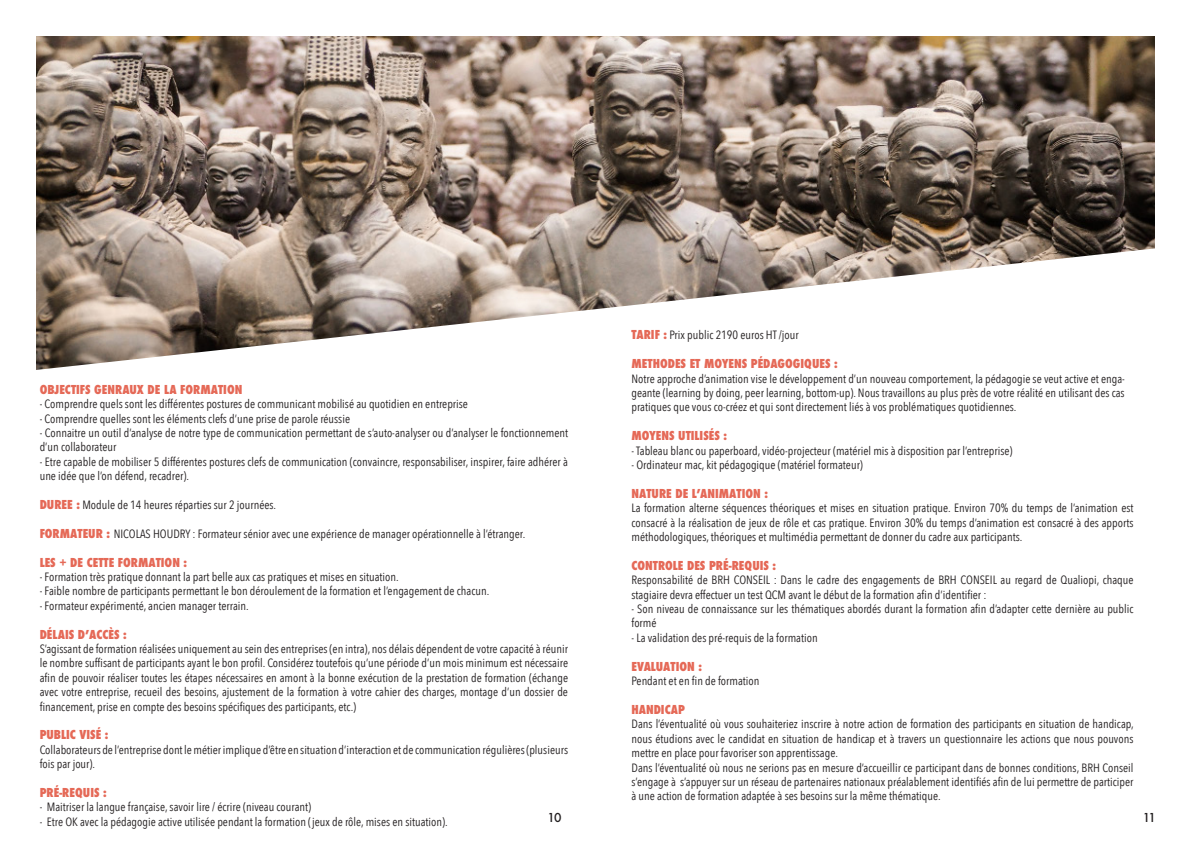
<style>
.page{position:relative;width:1191px;height:842px;background:#fff}
.page>*{position:absolute;margin:0;border:0;box-sizing:border-box;transform-origin:0 0}
.t1{font:12px/14.4px "Avenir Next Condensed";color:#231f20;text-align:justify}
.t2{font:800 condensed 12px "Futura";color:#e56957}
.t3{font:500 12px "Futura";color:#231f20}
.s1{font-family:"Futura";font-weight:800;font-stretch:condensed;color:#e56957}
</style>
<div class="page">
<img style="left:36px;top:36px;width:1119px;height:334px">
<p class="t1" style="left:631px;top:327px;width:169px"><span class="s1">TARIF :</span> Prix public 2190 euros HT /jour</p>
<p class="t2" style="left:631px;top:356px;width:208px">METHODES ET MOYENS PÉDAGOGIQUES :</p>
<p class="t1" style="left:631px;top:371px;width:495px">Notre approche d’animation vise le développement d’un nouveau comportement, la pédagogie se veut active et enga&shy;geante (learning by doing, peer learning, bottom-up). Nous travaillons au plus près de votre réalité en utilisant des cas pratiques que vous co-créez et qui sont directement liés à vos problématiques quotidiennes.</p>
<p class="t2" style="left:631px;top:428px;width:97px">MOYENS UTILISÉS :</p>
<p class="t1" style="left:631px;top:443px;width:382px">- Tableau blanc ou paperboard, vidéo-projecteur (matériel mis à disposition par l’entreprise)</p>
<p class="t1" style="left:631px;top:457px;width:233px">- Ordinateur mac, kit pédagogique (matériel formateur)</p>
<p class="t2" style="left:631px;top:485px;width:138px">NATURE DE L’ANIMATION :</p>
<p class="t1" style="left:631px;top:500px;width:503px">La formation alterne séquences théoriques et mises en situation pratique. Environ 70% du temps de l’animation est consacré à la réalisation de jeux de rôle et cas pratique. Environ 30% du temps d’animation est consacré à des apports méthodologiques, théoriques et multimédia permettant de donner du cadre aux participants.</p>
<p class="t2" style="left:631px;top:557px;width:146px">CONTROLE DES PRÉ-REQUIS :</p>
<p class="t1" style="left:631px;top:572px;width:503px">Responsabilité de BRH CONSEIL : Dans le cadre des engagements de BRH CONSEIL au regard de Qualiopi, chaque stagiaire devra effectuer un test QCM avant le début de la formation afin d’identifier :</p>
<p class="t1" style="left:631px;top:601px;width:503px">- Son niveau de connaissance sur les thématiques abordés durant la formation afin d’adapter cette dernière au public formé</p>
<p class="t1" style="left:631px;top:630px;width:188px">- La validation des pré-requis de la formation</p>
<p class="t2" style="left:631px;top:658px;width:72px">EVALUATION :</p>
<p class="t1" style="left:631px;top:673px;width:129px">Pendant et en fin de formation</p>
<p class="t2" style="left:631px;top:701px;width:55px">HANDICAP</p>
<p class="t1" style="left:631px;top:716px;width:504px">Dans l’éventualité où vous souhaiteriez inscrire à notre action de formation des participants en situation de handicap, nous étudions avec le candidat en situation de handicap et à travers un questionnaire les actions que nous pouvons mettre en place pour favoriser son apprentissage.</p>
<p class="t1" style="left:631px;top:759px;width:503px">Dans l’éventualité où nous ne serions pas en mesure d’accueillir ce participant dans de bonnes conditions, BRH Conseil s’engage à s’appuyer sur un réseau de partenaires nationaux préalablement identifiés afin de lui permettre de participer à une action de formation adaptée à ses besoins sur la même thématique.</p>
<p class="t2" style="left:40px;top:381px;width:204px">OBJECTIFS GENRAUX DE LA FORMATION</p>
<p class="t1" style="left:40px;top:396px;width:430px">- Comprendre quels sont les différentes postures de communicant mobilisé au quotidien en entreprise</p>
<p class="t1" style="left:40px;top:411px;width:312px">- Comprendre quelles sont les éléments clefs d’une prise de parole réussie</p>
<p class="t1" style="left:40px;top:425px;width:530px">- Connaitre un outil d’analyse de notre type de communication permettant de s’auto-analyser ou d’analyser le fonctionnement d’un collaborateur</p>
<p class="t1" style="left:40px;top:454px;width:530px">- Etre capable de mobiliser 5 différentes postures clefs de communication (convaincre, responsabiliser, inspirer, faire adhérer à une idée que l’on défend, recadrer).</p>
<p class="t1" style="left:40px;top:497px;width:238px"><span class="s1">DUREE :</span> Module de 14 heures réparties sur 2 journées.</p>
<p class="t1" style="left:40px;top:526px;width:487px"><span class="s1">FORMATEUR :</span> NICOLAS HOUDRY : Formateur sénior avec une expérience de manager opérationnelle à l’étranger.</p>
<p class="t2" style="left:40px;top:554px;width:149px">LES + DE CETTE FORMATION :</p>
<p class="t1" style="left:40px;top:569px;width:360px">- Formation très pratique donnant la part belle aux cas pratiques et mises en situation.</p>
<p class="t1" style="left:40px;top:583px;width:451px">- Faible nombre de participants permettant le bon déroulement de la formation et l’engagement de chacun.</p>
<p class="t1" style="left:40px;top:598px;width:211px">- Formateur expérimenté, ancien manager terrain.</p>
<p class="t2" style="left:40px;top:626px;width:89px">DÉLAIS D’ACCÈS :</p>
<p class="t1" style="left:40px;top:641px;width:530px">S’agissant de formation réalisées uniquement au sein des entreprises (en intra), nos délais dépendent de votre capacité à réunir le nombre suffisant de participants ayant le bon profil. Considérez toutefois qu’une période d’un mois minimum est nécessaire afin de pouvoir réaliser toutes les étapes nécessaires en amont à la bonne exécution de la prestation de formation (échange avec votre entreprise, recueil des besoins, ajustement de la formation à votre cahier des charges, montage d’un dossier de financement, prise en compte des besoins spécifiques des participants, etc.)</p>
<p class="t2" style="left:40px;top:727px;width:70px">PUBLIC VISÉ :</p>
<p class="t1" style="left:40px;top:742px;width:530px">Collaborateurs de l’entreprise dont le métier implique d’être en situation d’interaction et de communication régulières (plusieurs fois par jour).</p>
<p class="t2" style="left:40px;top:784px;width:69px">PRÉ-REQUIS :</p>
<p class="t1" style="left:40px;top:799px;width:273px">- Maitriser la langue française, savoir lire / écrire (niveau courant)</p>
<p class="t1" style="left:40px;top:814px;width:409px">- Etre OK avec la pédagogie active utilisée pendant la formation (jeux de rôle, mises en situation).</p>
<p class="t3" style="left:547px;top:809px;width:16px">10</p>
<p class="t3" style="left:1143px;top:809px;width:15px">11</p>
</div>
